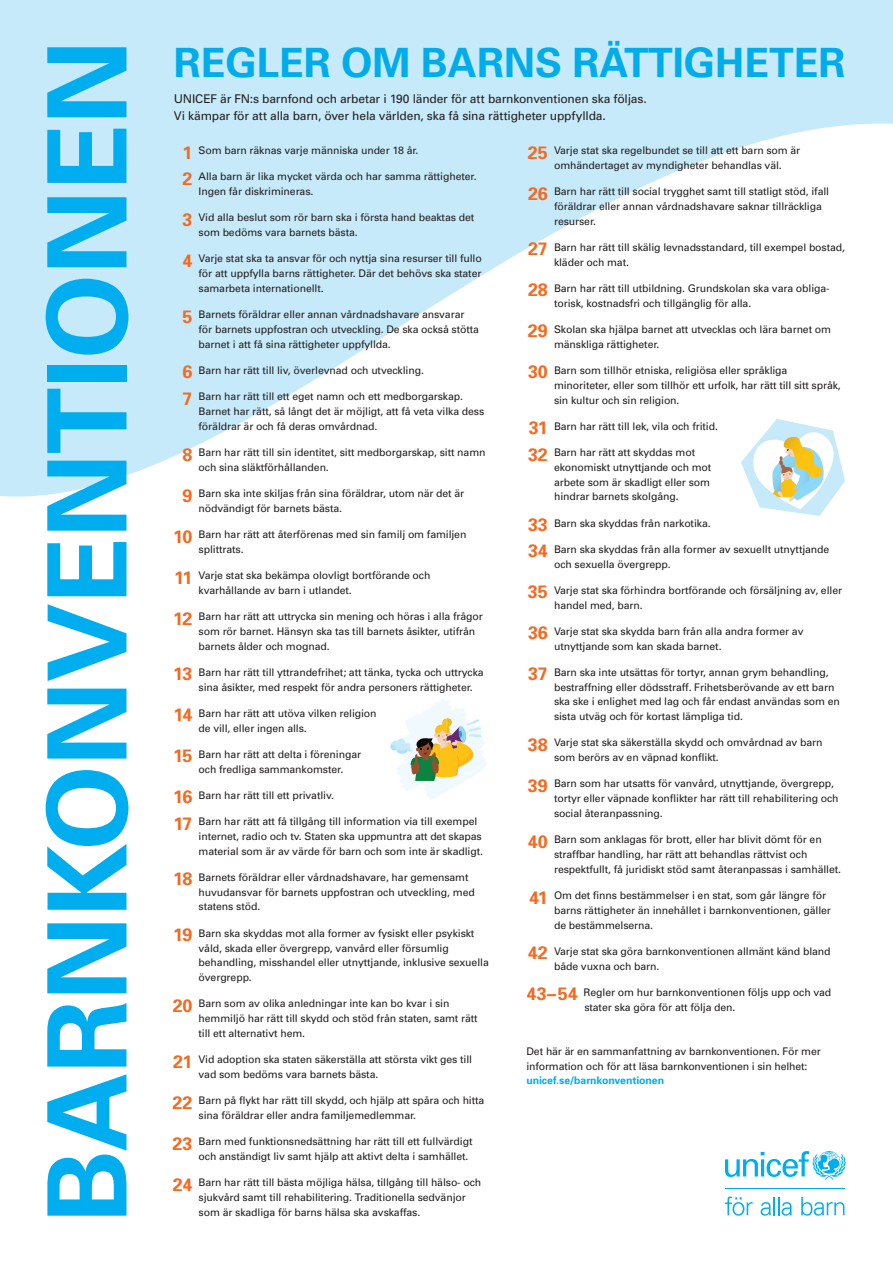
<style>
.page{position:relative;width:893px;height:1263px;background:#fff}
.page>*{position:absolute;margin:0;border:0;box-sizing:border-box;transform-origin:0 0}
.Paragraph_Style_1{font:700 109.5px "Univers LT Std";letter-spacing:-.01em;color:#00aeef}
.Paragraph_Style_1-2{font:700 40.35px "Univers LT Std";color:#00adea}
.White_Text{font:12.08px "Univers";letter-spacing:-.015em;color:#231f20}
.White_Text-2{font:10.5px/14.8px "Univers";letter-spacing:-.01em;color:#231f20}
.Body{font:10.5px/14.8px "Univers";letter-spacing:-.01em;color:#231f20}
.s1{font-weight:700;font-size:18px;color:#f36a21}
.s2{font-weight:700;color:#00aeef}
</style>
<div class="page">
<svg style="left:0;top:0;width:893px;height:497px;fill:#c6eafa"></svg>
<svg style="left:725px;top:1151px;width:121px;height:29px"></svg>
<hr style="left:725px;top:1188px;width:119px;height:1px;background:#00aeef">
<svg style="left:725px;top:1196px;width:28px;height:20px"></svg>
<svg style="left:761px;top:1197px;width:31px;height:19px"></svg>
<svg style="left:801px;top:1197px;width:43px;height:19px"></svg>
<svg style="left:390px;top:700px;width:97px;height:100px"></svg>
<svg style="left:741px;top:419px;width:104px;height:97px"></svg>
<p class="Paragraph_Style_1" style="left:24px;top:1223px;width:1185px;rotate:-90deg">BARNKONVENTIONEN</p>
<p class="Paragraph_Style_1-2" style="left:174px;top:39px;width:673px">REGLER OM BARNS RÄTTIGHETER</p>
<p class="White_Text" style="left:174px;top:92px;width:474px">UNICEF är FN:s barnfond och arbetar i 190 länder för att barnkonventionen ska följas.</p>
<p class="White_Text" style="left:174px;top:108px;width:433px">Vi kämpar för att alla barn, över hela världen, ska få sina rättigheter uppfyllda.</p>
<p class="White_Text-2" style="left:182px;top:143px;width:238px"><span class="s1">1</span> Som barn räknas varje människa under 18 år.</p>
<p class="White_Text-2" style="left:199px;top:169px;width:280px;text-indent:-16px"><span class="s1">2</span> Alla barn är lika mycket värda och har samma rättigheter.<br>Ingen får diskrimineras.</p>
<p class="White_Text-2" style="left:199px;top:210px;width:277px;text-indent:-16px"><span class="s1">3</span> Vid alla beslut som rör barn ska i första hand beaktas det som bedöms vara barnets bästa.</p>
<p class="White_Text-2" style="left:199px;top:251px;width:285px;text-align:justify;text-indent:-16px"><span class="s1">4</span> Varje stat ska ta ansvar för och nyttja sina resurser till fullo för att uppfylla barns rättigheter. Där det behövs ska stater samarbeta internationellt.</p>
<p class="White_Text-2" style="left:199px;top:307px;width:282px;text-indent:-16px"><span class="s1">5</span> Barnets föräldrar eller annan vårdnadshavare ansvarar för barnets uppfostran och utveckling. De ska också stötta barnet i att få sina rättigheter uppfyllda.</p>
<p class="White_Text-2" style="left:182px;top:363px;width:243px"><span class="s1">6</span> Barn har rätt till liv, överlevnad och utveckling.</p>
<p class="White_Text-2" style="left:199px;top:389px;width:287px;text-indent:-16px"><span class="s1">7</span> Barn har rätt till ett eget namn och ett medborgarskap.<br>Barnet har rätt, så långt det är möjligt, att få veta vilka dess föräldrar är och få deras omvårdnad.</p>
<p class="White_Text-2" style="left:199px;top:445px;width:288px;text-indent:-16px"><span class="s1">8</span> Barn har rätt till sin identitet, sitt medborgarskap, sitt namn och sina släktförhållanden.</p>
<p class="White_Text-2" style="left:199px;top:486px;width:267px;text-indent:-16px"><span class="s1">9</span> Barn ska inte skiljas från sina föräldrar, utom när det är nödvändigt för barnets bästa.</p>
<p class="White_Text-2" style="left:199px;top:527px;width:269px;text-indent:-25px"><span class="s1">10</span> Barn har rätt att återförenas med sin familj om familjen splittrats.</p>
<p class="White_Text-2" style="left:199px;top:568px;width:233px;text-indent:-24px"><span class="s1">11</span> Varje stat ska bekämpa olovligt bortförande och kvarhållande av barn i utlandet.</p>
<p class="White_Text-2" style="left:199px;top:609px;width:286px;text-indent:-25px"><span class="s1">12</span> Barn har rätt att uttrycka sin mening och höras i alla frågor som rör barnet. Hänsyn ska tas till barnets åsikter, utifrån barnets ålder och mognad.</p>
<p class="White_Text-2" style="left:199px;top:664px;width:287px;text-indent:-25px"><span class="s1">13</span> Barn har rätt till yttrandefrihet; att tänka, tycka och uttrycka sina åsikter, med respekt för andra personers rättigheter.</p>
<p class="White_Text-2" style="left:199px;top:706px;width:180px;text-indent:-25px"><span class="s1">14</span> Barn har rätt att utöva vilken religion de vill, eller ingen alls.</p>
<p class="White_Text-2" style="left:199px;top:747px;width:164px;text-indent:-25px"><span class="s1">15</span> Barn har rätt att delta i föreningar och fredliga sammankomster.</p>
<p class="White_Text-2" style="left:173px;top:788px;width:162px"><span class="s1">16</span> Barn har rätt till ett privatliv.</p>
<p class="White_Text-2" style="left:199px;top:814px;width:286px;text-indent:-25px"><span class="s1">17</span> Barn har rätt att få tillgång till information via till exempel internet, radio och tv. Staten ska uppmuntra att det skapas material som är av värde för barn och som inte är skadligt.</p>
<p class="White_Text-2" style="left:199px;top:870px;width:278px;text-indent:-25px"><span class="s1">18</span> Barnets föräldrar eller vårdnadshavare, har gemensamt huvudansvar för barnets uppfostran och utveckling, med statens stöd.</p>
<p class="White_Text-2" style="left:199px;top:925px;width:292px;text-indent:-25px"><span class="s1">19</span> Barn ska skyddas mot alla former av fysiskt eller psykiskt våld, skada eller övergrepp, vanvård eller försumlig behandling, misshandel eller utnyttjande, inklusive sexuella övergrepp.</p>
<p class="White_Text-2" style="left:199px;top:996px;width:281px;text-indent:-26px"><span class="s1">20</span> Barn som av olika anledningar inte kan bo kvar i sin hemmiljö har rätt till skydd och stöd från staten, samt rätt till ett alternativt hem.</p>
<p class="White_Text-2" style="left:199px;top:1052px;width:275px;text-indent:-25px"><span class="s1">21</span> Vid adoption ska staten säkerställa att största vikt ges till vad som bedöms vara barnets bästa.</p>
<p class="White_Text-2" style="left:199px;top:1093px;width:287px;text-indent:-26px"><span class="s1">22</span> Barn på flykt har rätt till skydd, och hjälp att spåra och hitta sina föräldrar eller andra familjemedlemmar.</p>
<p class="White_Text-2" style="left:199px;top:1134px;width:275px;text-indent:-26px"><span class="s1">23</span> Barn med funktionsnedsättning har rätt till ett fullvärdigt och anständigt liv samt hjälp att aktivt delta i samhället.</p>
<p class="White_Text-2" style="left:199px;top:1175px;width:284px;text-indent:-26px"><span class="s1">24</span> Barn har rätt till bästa möjliga hälsa, tillgång till hälso- och sjukvård samt till rehabilitering. Traditionella sedvänjor</p>
<p class="White_Text-2" style="left:199px;top:1204px;width:223px">som är skadliga för barns hälsa ska avskaffas.</p>
<p class="White_Text-2" style="left:554px;top:143px;width:248px;text-indent:-26px"><span class="s1">25</span> Varje stat ska regelbundet se till att ett barn som är omhändertaget av myndigheter behandlas väl.</p>
<p class="White_Text-2" style="left:554px;top:184px;width:277px;text-indent:-26px"><span class="s1">26</span> Barn har rätt till social trygghet samt till statligt stöd, ifall föräldrar eller annan vårdnadshavare saknar tillräckliga resurser.</p>
<p class="White_Text-2" style="left:554px;top:240px;width:293px;text-indent:-26px"><span class="s1">27</span> Barn har rätt till skälig levnadsstandard, till exempel bostad, kläder och mat.</p>
<p class="White_Text-2" style="left:554px;top:281px;width:276px;text-indent:-26px"><span class="s1">28</span> Barn har rätt till utbildning. Grundskolan ska vara obliga&shy;torisk, kostnadsfri och tillgänglig för alla.</p>
<p class="White_Text-2" style="left:554px;top:322px;width:279px;text-indent:-26px"><span class="s1">29</span> Skolan ska hjälpa barnet att utvecklas och lära barnet om mänskliga rättigheter.</p>
<p class="White_Text-2" style="left:554px;top:363px;width:288px;text-indent:-26px"><span class="s1">30</span> Barn som tillhör etniska, religiösa eller språkliga minoriteter, eller som tillhör ett urfolk, har rätt till sitt språk, sin kultur och sin religion.</p>
<p class="White_Text-2" style="left:529px;top:418px;width:191px"><span class="s1">31</span> Barn har rätt till lek, vila och fritid.</p>
<p class="White_Text-2" style="left:554px;top:445px;width:159px;text-indent:-26px"><span class="s1">32</span> Barn har rätt att skyddas mot ekonomiskt utnyttjande och mot arbete som är skadligt eller som hindrar barnets skolgång.</p>
<p class="White_Text-2" style="left:528px;top:515px;width:184px"><span class="s1">33</span> Barn ska skyddas från narkotika.</p>
<p class="White_Text-2" style="left:554px;top:541px;width:277px;text-indent:-26px"><span class="s1">34</span> Barn ska skyddas från alla former av sexuellt utnyttjande och sexuella övergrepp.</p>
<p class="White_Text-2" style="left:554px;top:582px;width:290px;text-indent:-26px"><span class="s1">35</span> Varje stat ska förhindra bortförande och försäljning av, eller handel med, barn.</p>
<p class="White_Text-2" style="left:554px;top:623px;width:251px;text-indent:-26px"><span class="s1">36</span> Varje stat ska skydda barn från alla andra former av utnyttjande som kan skada barnet.</p>
<p class="White_Text-2" style="left:554px;top:664px;width:287px;text-indent:-26px"><span class="s1">37</span> Barn ska inte utsättas för tortyr, annan grym behandling, bestraffning eller dödsstraff. Frihetsberövande av ett barn ska ske i enlighet med lag och får endast användas som en sista utväg och för kortast lämpliga tid.</p>
<p class="White_Text-2" style="left:554px;top:735px;width:270px;text-indent:-26px"><span class="s1">38</span> Varje stat ska säkerställa skydd och omvårdnad av barn som berörs av en väpnad konflikt.</p>
<p class="White_Text-2" style="left:554px;top:776px;width:286px;text-indent:-26px"><span class="s1">39</span> Barn som har utsatts för vanvård, utnyttjande, övergrepp, tortyr eller väpnade konflikter har rätt till rehabilitering och social återanpassning.</p>
<p class="White_Text-2" style="left:554px;top:832px;width:289px;text-indent:-26px"><span class="s1">40</span> Barn som anklagas för brott, eller har blivit dömt för en straffbar handling, har rätt att behandlas rättvist och respektfullt, få juridiskt stöd samt återanpassas i samhället.</p>
<p class="White_Text-2" style="left:554px;top:888px;width:279px;text-indent:-25px"><span class="s1">41</span> Om det finns bestämmelser i en stat, som går längre för barns rättigheter än innehållet i barnkonventionen, gäller de bestämmelserna.</p>
<p class="White_Text-2" style="left:554px;top:943px;width:278px;text-indent:-26px"><span class="s1">42</span> Varje stat ska göra barnkonventionen allmänt känd bland både vuxna och barn.</p>
<p class="Body" style="left:584px;top:984px;width:248px;text-indent:-58px"><span class="s1">43–54</span> Regler om hur barnkonventionen följs upp och vad stater ska göra för att följa den.</p>
<p class="White_Text-2" style="left:526px;top:1043px;width:296px">Det här är en sammanfattning av barnkonventionen. För mer information och för att läsa barnkonventionen i sin helhet: <span class="s2">unicef.se/barnkonventionen</span></p>
</div>
